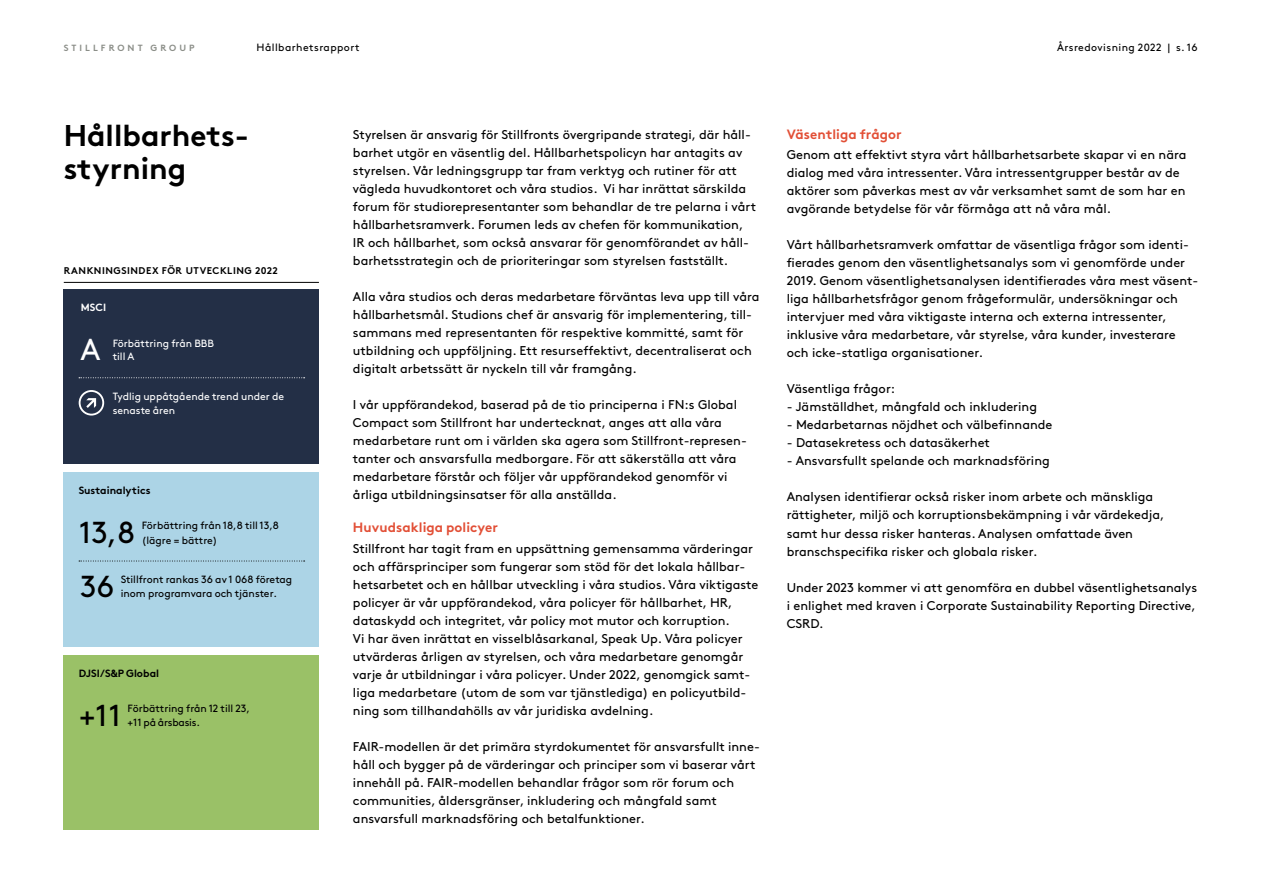
<style>
.page{position:relative;width:1263px;height:893px;background:#fff}
.page>*{position:absolute;margin:0;border:0;box-sizing:border-box;transform-origin:0 0}
.t1{font:30.3px "Brown Std";color:#000}
.t2{font:30.3px "Brown Std";color:#fff}
.t3{font:700 30px/33px "Brown Std";color:#000}
.t4{font:700 13.5px "Brown Std";letter-spacing:.005em;color:#e24f36}
.t5{font:12.75px/18px "Brown Std";color:#000}
.t6{font:10.5px/14.2px "Brown Std";color:#000}
.t7{font:10.5px/13.8px "Brown Std";color:#fff}
.t8{font:10.5px "Brown Std";letter-spacing:.04em;color:#000}
.t9{font:700 10.5px "Brown Std";color:#000}
.t10{font:700 10.5px "Brown Std";color:#fff}
.t11{font:700 9.75px "Brown Std";letter-spacing:.05em;color:#000}
.t12{font:700 9px "Brown Std";letter-spacing:.34em;color:#8b8e88}
</style>
<div class="page">
<div style="left:64px;top:289px;width:255px;height:174px;background:#232f46"></div>
<svg style="left:79px;top:377px;width:226px;height:1px"></svg>
<div style="left:79px;top:390px;width:25px;height:26px;border:2px solid #fff;border-radius:50%"></div>
<svg style="left:86px;top:398px;width:10px;height:10px"></svg>
<div style="left:64px;top:472px;width:255px;height:174px;background:#acd4e6"></div>
<svg style="left:79px;top:561px;width:226px;height:1px"></svg>
<div style="left:64px;top:655px;width:255px;height:174px;background:#9ac167"></div>
<hr style="left:64px;top:282px;width:255px;height:1px;background:#000">
<p class="t12" style="left:64px;top:42px;width:132px">STILLFRONT GROUP</p>
<p class="t8" style="left:257px;top:41px;width:105px">Hållbarhetsrapport</p>
<p class="t8" style="left:1057px;top:41px;width:142px">Årsredovisning 2022 | s. 16</p>
<h2 class="t3" style="left:64px;top:119px;width:183px">Hållbarhets&shy;styrning</h2>
<p class="t5" style="left:353px;top:125px;width:405px">Styrelsen är ansvarig för Stillfronts övergripande strategi, där håll&shy;barhet utgör en väsentlig del. Hållbarhetspolicyn har antagits av styrelsen. Vår ledningsgrupp tar fram verktyg och rutiner för att vägleda huvudkontoret och våra studios. Vi har inrättat särskilda forum för studiorepresentanter som behandlar de tre pelarna i vårt hållbarhetsramverk. Forumen leds av chefen för kommunikation, IR och hållbarhet, som också ansvarar för genomförandet av håll&shy;barhetsstrategin och de prioriteringar som styrelsen fastställt.</p>
<p class="t5" style="left:353px;top:287px;width:408px">Alla våra studios och deras medarbetare förväntas leva upp till våra hållbarhetsmål. Studions chef är ansvarig för implementering, till&shy;sammans med representanten för respektive kommitté, samt för utbildning och uppföljning. Ett resurseffektivt, decentraliserat och digitalt arbetssätt är nyckeln till vår framgång.</p>
<p class="t5" style="left:353px;top:395px;width:395px">I vår uppförandekod, baserad på de tio principerna i FN:s Global Compact som Stillfront har undertecknat, anges att alla våra medarbetare runt om i världen ska agera som Stillfront-represen&shy;tanter och ansvarsfulla medborgare. För att säkerställa att våra medarbetare förstår och följer vår uppförandekod genomför vi årliga utbildningsinsatser för alla anställda.</p>
<p class="t4" style="left:353px;top:519px;width:147px">Huvudsakliga policyer</p>
<p class="t5" style="left:353px;top:539px;width:407px">Stillfront har tagit fram en uppsättning gemensamma värderingar och affärsprinciper som fungerar som stöd för det lokala hållbar&shy;hetsarbetet och en hållbar utveckling i våra studios. Våra viktigaste policyer är vår uppförandekod, våra policyer för hållbarhet, HR, dataskydd och integritet, vår policy mot mutor och korruption.<br>Vi har även inrättat en visselblåsarkanal, Speak Up. Våra policyer utvärderas årligen av styrelsen, och våra medarbetare genomgår varje år utbildningar i våra policyer. Under 2022, genomgick samt&shy;liga medarbetare (utom de som var tjänstlediga) en policyutbild&shy;ning som tillhandahölls av vår juridiska avdelning.</p>
<p class="t5" style="left:353px;top:737px;width:408px">FAIR-modellen är det primära styrdokumentet för ansvarsfullt inne&shy;håll och bygger på de värderingar och principer som vi baserar vårt innehåll på. FAIR-modellen behandlar frågor som rör forum och communities, åldersgränser, inkludering och mångfald samt ansvarsfull marknadsföring och betalfunktioner.</p>
<p class="t11" style="left:64px;top:264px;width:216px">RANKNINGSINDEX FÖR UTVECKLING 2022</p>
<p class="t10" style="left:81px;top:301px;width:27px">MSCI</p>
<h1 class="t2" style="left:81px;top:332px;width:22px">A</h1>
<p class="t7" style="left:113px;top:336px;width:103px">Förbättring från BBB till A</p>
<p class="t7" style="left:113px;top:389px;width:173px">Tydlig uppåtgående trend under de senaste åren</p>
<p class="t9" style="left:79px;top:484px;width:73px">Sustainalytics</p>
<h1 class="t1" style="left:79px;top:515px;width:57px">13,8</h1>
<p class="t6" style="left:142px;top:519px;width:139px">Förbättring från 18,8 till 13,8 (lägre = bättre)</p>
<h1 class="t1" style="left:80px;top:569px;width:36px">36</h1>
<p class="t6" style="left:121px;top:572px;width:173px">Stillfront rankas 36 av 1 068 företag inom programvara och tjänster.</p>
<p class="t9" style="left:79px;top:667px;width:82px">DJSI/S&amp;P Global</p>
<h1 class="t1" style="left:79px;top:698px;width:43px">+11</h1>
<p class="t6" style="left:128px;top:701px;width:124px">Förbättring från 12 till 23, +11 på årsbasis.</p>
<p class="t4" style="left:787px;top:126px;width:116px">Väsentliga frågor</p>
<p class="t5" style="left:787px;top:146px;width:401px">Genom att effektivt styra vårt hållbarhetsarbete skapar vi en nära dialog med våra intressenter. Våra intressentgrupper består av de aktörer som påverkas mest av vår verksamhet samt de som har en avgörande betydelse för vår förmåga att nå våra mål.</p>
<p class="t5" style="left:787px;top:236px;width:413px">Vårt hållbarhetsramverk omfattar de väsentliga frågor som identi&shy;fierades genom den väsentlighetsanalys som vi genomförde under 2019. Genom väsentlighetsanalysen identifierades våra mest väsent&shy;liga hållbarhetsfrågor genom frågeformulär, undersökningar och intervjuer med våra viktigaste interna och externa intressenter, inklusive våra medarbetare, vår styrelse, våra kunder, investerare och icke-statliga organisationer.</p>
<p class="t5" style="left:787px;top:380px;width:110px">Väsentliga frågor:</p>
<p class="t5" style="left:787px;top:398px;width:252px">- Jämställdhet, mångfald och inkludering</p>
<p class="t5" style="left:787px;top:416px;width:267px">- Medarbetarnas nöjdhet och välbefinnande</p>
<p class="t5" style="left:787px;top:434px;width:205px">- Datasekretess och datasäkerhet</p>
<p class="t5" style="left:787px;top:452px;width:265px">- Ansvarsfullt spelande och marknadsföring</p>
<p class="t5" style="left:787px;top:488px;width:379px">Analysen identifierar också risker inom arbete och mänskliga rättigheter, miljö och korruptionsbekämpning i vår värdekedja, samt hur dessa risker hanteras. Analysen omfattade även branschspecifika risker och globala risker.</p>
<p class="t5" style="left:787px;top:578px;width:412px;text-align:justify">Under 2023 kommer vi att genomföra en dubbel väsentlighetsanalys i enlighet med kraven i Corporate Sustainability Reporting Directive, CSRD.</p>
</div>
